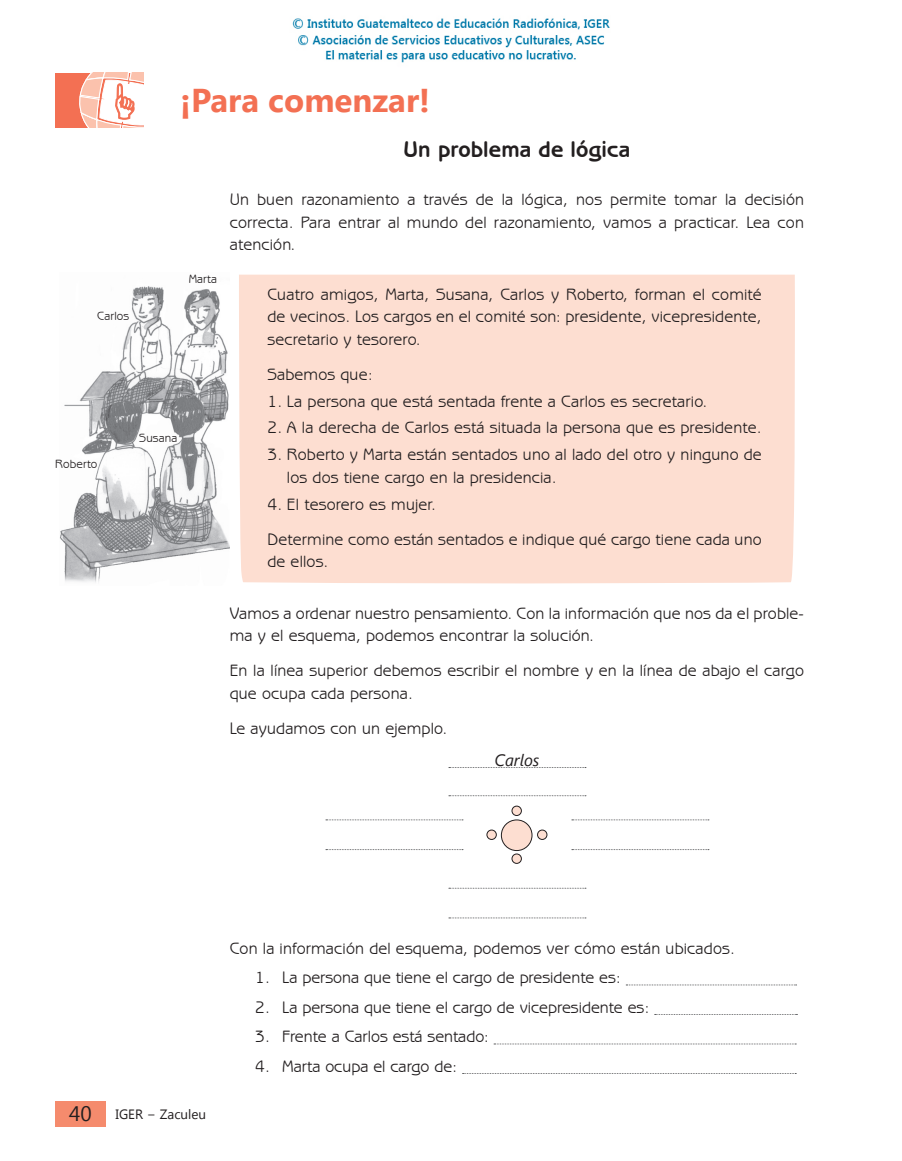
<style>
.page{position:relative;width:902px;height:1161px;background:#fff}
.page>*{position:absolute;margin:0;border:0;box-sizing:border-box;transform-origin:0 0}
.t1{font:700 33px "Segoe UI";color:#f37053}
.t2{font:700 22.5px "Benguiat Gothic IT Cby BT";letter-spacing:.005em;color:#231f20}
.t3{font:16.5px/22.5px "Benguiat Gothic IT Cby BT";letter-spacing:.01em;color:#231f20}
.t4{font:italic 16.5px "Segoe UI";color:#231f20}
.t5{font:13.5px "Segoe UI";color:#231f20}
.t6{font:12px "Benguiat Gothic IT Cby BT";letter-spacing:.01em;color:#231f20}
.s1{font-size:21px}
</style>
<div class="page">
<div style="left:55px;top:73px;width:89px;height:55px;background:#f37053"></div>
<svg style="left:79px;top:73px;width:65px;height:55px;background:#fbd1c5"></svg>
<div style="left:239px;top:275px;width:556px;height:309px;background:#fdded1"></div>
<svg style="left:449px;top:917px;width:137px;height:1px"></svg>
<svg style="left:449px;top:888px;width:137px;height:1px"></svg>
<svg style="left:449px;top:795px;width:137px;height:1px"></svg>
<svg style="left:449px;top:767px;width:137px;height:1px"></svg>
<svg style="left:326px;top:849px;width:137px;height:1px"></svg>
<svg style="left:326px;top:819px;width:137px;height:1px"></svg>
<svg style="left:571px;top:849px;width:138px;height:1px"></svg>
<svg style="left:571px;top:819px;width:138px;height:1px"></svg>
<div style="left:537px;top:830px;width:10px;height:9px;background:#fdded1;border-radius:50%"></div>
<div style="left:537px;top:830px;width:10px;height:10px;border:1px solid #231f20;border-radius:50%"></div>
<div style="left:487px;top:830px;width:9px;height:9px;background:#fdded1;border-radius:50%"></div>
<div style="left:486px;top:830px;width:10px;height:10px;border:1px solid #231f20;border-radius:50%"></div>
<div style="left:512px;top:806px;width:9px;height:9px;background:#fdded1;border-radius:50%"></div>
<div style="left:511px;top:806px;width:10px;height:10px;border:1px solid #231f20;border-radius:50%"></div>
<div style="left:512px;top:854px;width:9px;height:9px;background:#fdded1;border-radius:50%"></div>
<div style="left:511px;top:853px;width:10px;height:11px;border:1px solid #231f20;border-radius:50%"></div>
<div style="left:501px;top:820px;width:31px;height:30px;background:#fdded1;border-radius:50%"></div>
<div style="left:501px;top:819px;width:31px;height:32px;border:1px solid #231f20;border-radius:50%"></div>
<svg style="left:626px;top:984px;width:170px;height:1px"></svg>
<svg style="left:654px;top:1014px;width:143px;height:1px"></svg>
<svg style="left:494px;top:1043px;width:302px;height:1px"></svg>
<svg style="left:462px;top:1073px;width:334px;height:1px"></svg>
<img style="left:60px;top:286px;width:170px;height:297px">
<div style="left:55px;top:1101px;width:50px;height:25px;background:#f58b6d"></div>
<img style="left:292px;top:18px;width:318px;height:45px">
<p class="t6" style="left:97px;top:309px;width:33px">Carlos</p>
<p class="t6" style="left:55px;top:456px;width:44px">Roberto</p>
<h1 class="t1" style="left:180px;top:77px;width:251px">¡Para comenzar!</h1>
<h2 class="t2" style="left:403px;top:136px;width:228px">Un problema de lógica</h2>
<p class="t3" style="left:230px;top:188px;width:576px;text-align:justify">Un buen razonamiento a través de la lógica, nos permite tomar la decisión correcta. Para entrar al mundo del razonamiento, vamos a practicar. Lea con atención.</p>
<p class="t3" style="left:267px;top:282px;width:495px;text-align:justify">Cuatro amigos, Marta, Susana, Carlos y Roberto, forman el comité de vecinos. Los cargos en el comité son: presidente, vicepresidente, secretario y tesorero.</p>
<p class="t3" style="left:267px;top:363px;width:107px">Sabemos que:</p>
<p class="t3" style="left:267px;top:389px;width:441px">1. La persona que está sentada frente a Carlos es secretario.</p>
<p class="t3" style="left:267px;top:416px;width:495px">2. A la derecha de Carlos está situada la persona que es presidente.</p>
<p class="t3" style="left:287px;top:443px;width:476px;text-indent:-20px">3. Roberto y Marta están sentados uno al lado del otro y ninguno de los dos tiene cargo en la presidencia.</p>
<p class="t3" style="left:267px;top:486px;width:496px;line-height:35.2px">4. El tesorero es mujer.<br>Determine como están sentados e indique qué cargo tiene cada uno</p>
<p class="t3" style="left:267px;top:550px;width:63px">de ellos.</p>
<p class="t3" style="left:230px;top:601px;width:575px">Vamos a ordenar nuestro pensamiento. Con la información que nos da el proble&shy;ma y el esquema, podemos encontrar la solución.</p>
<p class="t3" style="left:230px;top:659px;width:575px">En la línea superior debemos escribir el nombre y en la línea de abajo el cargo que ocupa cada persona.</p>
<p class="t3" style="left:230px;top:717px;width:219px">Le ayudamos con un ejemplo.</p>
<p class="t4" style="left:494px;top:748px;width:46px">Carlos</p>
<p class="t6" style="left:189px;top:271px;width:30px">Marta</p>
<p class="t6" style="left:139px;top:430px;width:40px">Susana</p>
<p class="t3" style="left:230px;top:936px;width:506px">Con la información del esquema, podemos ver cómo están ubicados.</p>
<p class="t3" style="left:255px;top:966px;width:367px">1. La persona que tiene el cargo de presidente es:</p>
<p class="t3" style="left:255px;top:995px;width:395px">2. La persona que tiene el cargo de vicepresidente es:</p>
<p class="t3" style="left:255px;top:1025px;width:235px">3. Frente a Carlos está sentado:</p>
<p class="t3" style="left:255px;top:1054px;width:203px">4. Marta ocupa el cargo de:</p>
<p class="t5" style="left:69px;top:1104px;width:139px"><span class="s1">40</span> IGER − Zaculeu</p>
</div>
